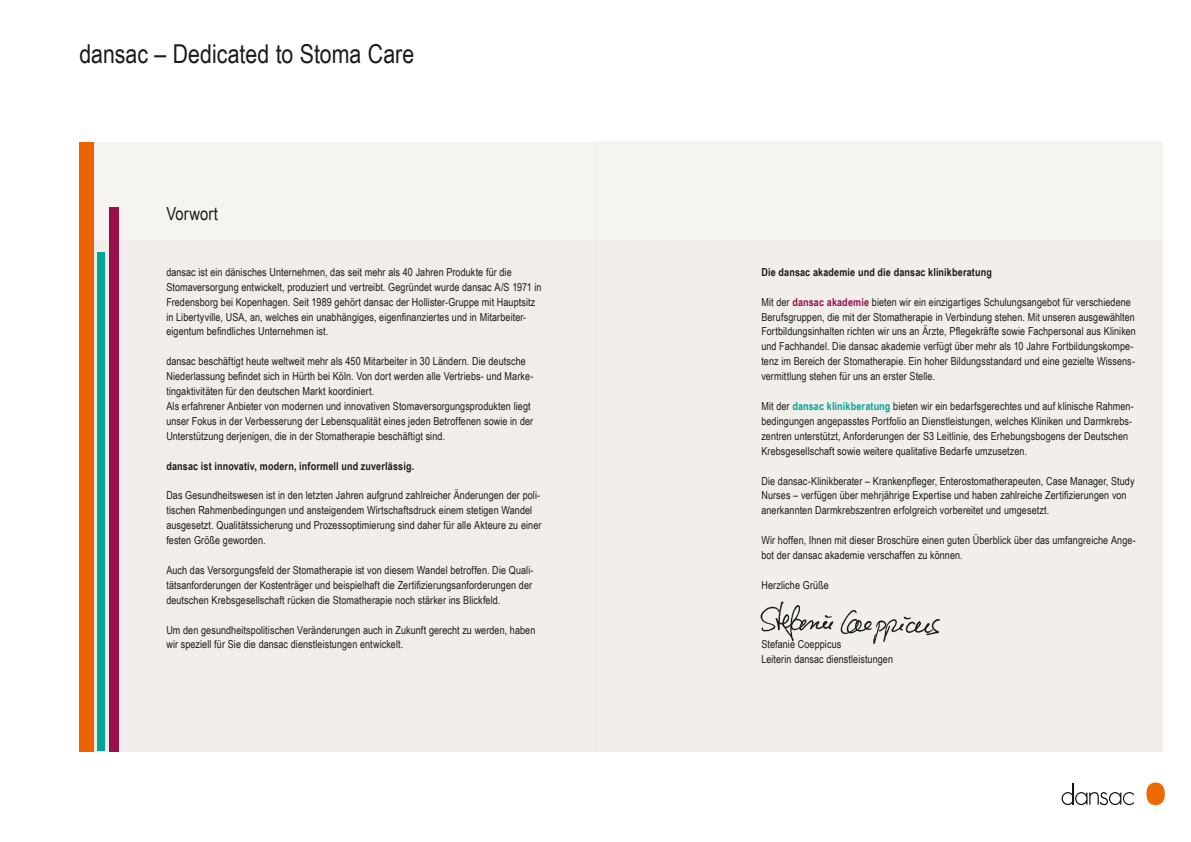
<style>
.page{position:relative;width:1191px;height:842px;background:#fff}
.page>*{position:absolute;margin:0;border:0;box-sizing:border-box;transform-origin:0 0}
.t1{font:26px "Arial Narrow";color:#1a1a18}
.t2{font:18px "Arial Narrow";letter-spacing:.005em;color:#1a1a18}
.t3{font:11px/14.9px "Arial Narrow";letter-spacing:.01em;color:#1a1a18}
.t4{font:700 11px "Arial Narrow";letter-spacing:.015em;color:#1a1a18}
.s1{font-weight:700;color:#980f4a}
.s2{font-weight:700;color:#00a495}
</style>
<div class="page">
<div style="left:79px;top:142px;width:516px;height:609px;background:#f6f4f1"></div>
<div style="left:87px;top:240px;width:508px;height:511px;background:#f1ede8"></div>
<div style="left:595px;top:240px;width:568px;height:511px;background:#f2efeb"></div>
<div style="left:595px;top:142px;width:568px;height:98px;background:#f6f4f1"></div>
<svg style="left:1061px;top:783px;width:72px;height:22px"></svg>
<div style="left:1146px;top:782px;width:18px;height:23px;background:#ef6800;border-radius:50%"></div>
<img style="left:760px;top:601px;width:180px;height:44px">
<div style="left:79px;top:142px;width:15px;height:609px;background:#ec6303"></div>
<div style="left:109px;top:207px;width:10px;height:544px;background:#980f4a"></div>
<div style="left:97px;top:252px;width:7px;height:499px;background:#00a495"></div>
<h1 class="t1" style="left:79px;top:35px;width:336px">dansac – Dedicated to Stoma Care</h1>
<h2 class="t2" style="left:166px;top:200px;width:53px">Vorwort</h2>
<p class="t3" style="left:166px;top:264px;width:377px">dansac ist ein dänisches Unternehmen, das seit mehr als 40 Jahren Produkte für die Stomaversorgung entwickelt, produziert und vertreibt. Gegründet wurde dansac A/S 1971 in Fredensborg bei Kopenhagen. Seit 1989 gehört dansac der Hollister-Gruppe mit Hauptsitz in Libertyville, USA, an, welches ein unabhängiges, eigenfinanziertes und in Mitarbeiter&shy;eigentum befindliches Unternehmen ist.</p>
<p class="t3" style="left:166px;top:354px;width:368px">dansac beschäftigt heute weltweit mehr als 450 Mitarbeiter in 30 Ländern. Die deutsche Niederlassung befindet sich in Hürth bei Köln. Von dort werden alle Vertriebs- und Marke&shy;tingaktivitäten für den deutschen Markt koordiniert.<br>Als erfahrener Anbieter von modernen und innovativen Stomaversorgungsprodukten liegt unser Fokus in der Verbesserung der Lebensqualität eines jeden Betroffenen sowie in der Unterstützung derjenigen, die in der Stomatherapie beschäftigt sind.</p>
<p class="t4" style="left:166px;top:457px;width:249px">dansac ist innovativ, modern, informell und zuverlässig.</p>
<p class="t3" style="left:166px;top:488px;width:376px">Das Gesundheitswesen ist in den letzten Jahren aufgrund zahlreicher Änderungen der poli&shy;tischen Rahmenbedingungen und ansteigendem Wirtschaftsdruck einem stetigen Wandel ausgesetzt. Qualitätssicherung und Prozessoptimierung sind daher für alle Akteure zu einer festen Größe geworden.</p>
<p class="t3" style="left:166px;top:562px;width:369px">Auch das Versorgungsfeld der Stomatherapie ist von diesem Wandel betroffen. Die Quali&shy;tätsanforderungen der Kostenträger und beispielhaft die Zertifizierungsanforderungen der deutschen Krebsgesellschaft rücken die Stomatherapie noch stärker ins Blickfeld.</p>
<p class="t3" style="left:166px;top:622px;width:370px">Um den gesundheitspolitischen Veränderungen auch in Zukunft gerecht zu werden, haben wir speziell für Sie die dansac dienstleistungen entwickelt.</p>
<p class="t4" style="left:761px;top:264px;width:232px">Die dansac akademie und die dansac klinikberatung</p>
<p class="t3" style="left:761px;top:294px;width:376px">Mit der <span class="s1">dansac akademie</span> bieten wir ein einzigartiges Schulungsangebot für verschiedene Berufsgruppen, die mit der Stomatherapie in Verbindung stehen. Mit unseren ausgewählten Fortbildungsinhalten richten wir uns an Ärzte, Pflegekräfte sowie Fachpersonal aus Kliniken und Fachhandel. Die dansac akademie verfügt über mehr als 10 Jahre Fortbildungskompe&shy;tenz im Bereich der Stomatherapie. Ein hoher Bildungsstandard und eine gezielte Wissens&shy;vermittlung stehen für uns an erster Stelle.</p>
<p class="t3" style="left:761px;top:398px;width:374px">Mit der <span class="s2">dansac klinikberatung</span> bieten wir ein bedarfsgerechtes und auf klinische Rahmen&shy;bedingungen angepasstes Portfolio an Dienstleistungen, welches Kliniken und Darmkrebs&shy;zentren unterstützt, Anforderungen der S3 Leitlinie, des Erhebungsbogens der Deutschen Krebsgesellschaft sowie weitere qualitative Bedarfe umzusetzen.</p>
<p class="t3" style="left:761px;top:473px;width:375px">Die dansac-Klinikberater – Krankenpfleger, Enterostomatherapeuten, Case Manager, Study<br>Nurses – verfügen über mehrjährige Expertise und haben zahlreiche Zertifizierungen von anerkannten Darmkrebszentren erfolgreich vorbereitet und umgesetzt.</p>
<p class="t3" style="left:761px;top:532px;width:376px">Wir hoffen, Ihnen mit dieser Broschüre einen guten Überblick über das umfangreiche Ange&shy;bot der dansac akademie verschaffen zu können.</p>
<p class="t3" style="left:761px;top:577px;width:69px">Herzliche Grüße</p>
<p class="t3" style="left:761px;top:637px;width:133px">Stefanie Coeppicus<br>Leiterin dansac dienstleistungen</p>
</div>
